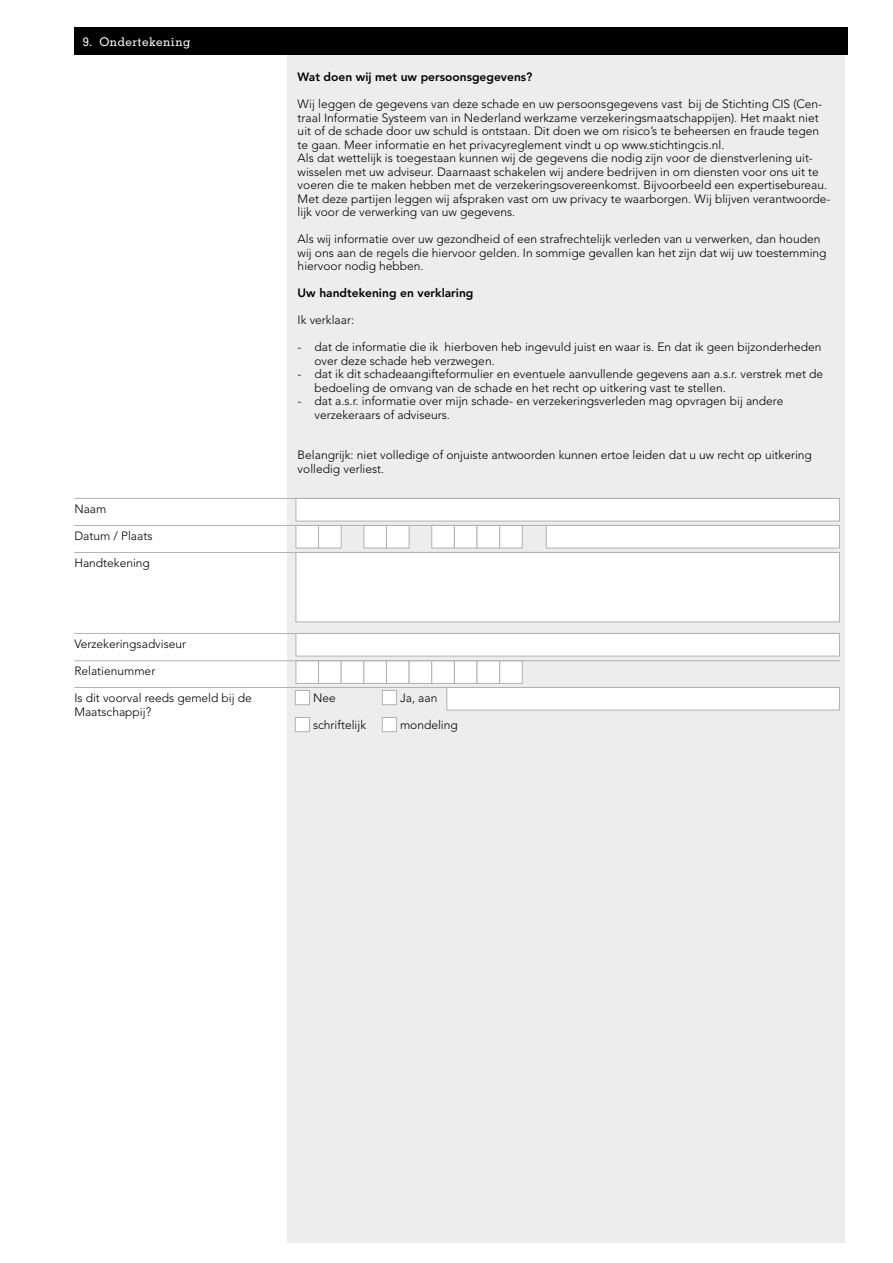
<style>
.page{position:relative;width:893px;height:1263px;background:#fff}
.page>*{position:absolute;margin:0;border:0;box-sizing:border-box;transform-origin:0 0}
.t1{font:300 12px/13.5px "Avenir LT Std";color:#000}
.t2{font:800 12px "Avenir LT Std";color:#000}
.t3{font:500 12px "Memphis";letter-spacing:.035em;color:#fff}
</style>
<div class="page">
<div style="left:288px;top:54px;width:557px;height:1188px;background:#ededed"></div>
<div style="left:295px;top:690px;width:15px;height:15px;background:#fff;border:1px solid #b3b2b2"></div>
<div style="left:382px;top:690px;width:15px;height:15px;background:#fff;border:1px solid #b3b2b2"></div>
<div style="left:295px;top:717px;width:15px;height:15px;background:#fff;border:1px solid #b3b2b2"></div>
<div style="left:382px;top:717px;width:15px;height:15px;background:#fff;border:1px solid #b3b2b2"></div>
<div style="left:74px;top:27px;width:774px;height:27px;background:#000"></div>
<div style="left:296px;top:498px;width:544px;height:23px;background:#fff;border:1px solid #b3b2b2"></div>
<hr style="left:74px;top:498px;width:766px;height:1px;background:#b3b2b2">
<div style="left:296px;top:525px;width:23px;height:23px;background:#fff;border:1px solid #b3b2b2"></div>
<div style="left:318px;top:525px;width:24px;height:23px;background:#fff;border:1px solid #b3b2b2"></div>
<div style="left:363px;top:525px;width:24px;height:23px;background:#fff;border:1px solid #b3b2b2"></div>
<div style="left:386px;top:525px;width:23px;height:23px;background:#fff;border:1px solid #b3b2b2"></div>
<div style="left:431px;top:525px;width:24px;height:23px;background:#fff;border:1px solid #b3b2b2"></div>
<div style="left:454px;top:525px;width:23px;height:23px;background:#fff;border:1px solid #b3b2b2"></div>
<div style="left:477px;top:525px;width:23px;height:23px;background:#fff;border:1px solid #b3b2b2"></div>
<div style="left:499px;top:525px;width:24px;height:23px;background:#fff;border:1px solid #b3b2b2"></div>
<hr style="left:74px;top:525px;width:766px;height:1px;background:#b3b2b2">
<div style="left:546px;top:525px;width:294px;height:23px;background:#fff;border:1px solid #b3b2b2"></div>
<div style="left:296px;top:552px;width:544px;height:70px;background:#fff;border:1px solid #b3b2b2"></div>
<hr style="left:74px;top:552px;width:766px;height:1px;background:#b3b2b2">
<div style="left:296px;top:633px;width:544px;height:23px;background:#fff;border:1px solid #b3b2b2"></div>
<hr style="left:74px;top:633px;width:766px;height:1px;background:#b3b2b2">
<div style="left:296px;top:660px;width:23px;height:24px;background:#fff;border:1px solid #b3b2b2"></div>
<div style="left:318px;top:660px;width:24px;height:24px;background:#fff;border:1px solid #b3b2b2"></div>
<div style="left:341px;top:660px;width:23px;height:24px;background:#fff;border:1px solid #b3b2b2"></div>
<div style="left:363px;top:660px;width:24px;height:24px;background:#fff;border:1px solid #b3b2b2"></div>
<div style="left:386px;top:660px;width:23px;height:24px;background:#fff;border:1px solid #b3b2b2"></div>
<div style="left:409px;top:660px;width:23px;height:24px;background:#fff;border:1px solid #b3b2b2"></div>
<div style="left:431px;top:660px;width:24px;height:24px;background:#fff;border:1px solid #b3b2b2"></div>
<div style="left:454px;top:660px;width:23px;height:24px;background:#fff;border:1px solid #b3b2b2"></div>
<div style="left:477px;top:660px;width:23px;height:24px;background:#fff;border:1px solid #b3b2b2"></div>
<div style="left:499px;top:660px;width:24px;height:24px;background:#fff;border:1px solid #b3b2b2"></div>
<hr style="left:74px;top:660px;width:766px;height:1px;background:#b3b2b2">
<div style="left:446px;top:687px;width:394px;height:23px;background:#fff;border:1px solid #b3b2b2"></div>
<hr style="left:74px;top:687px;width:766px;height:1px;background:#b3b2b2">
<p class="t3" style="left:83px;top:34px;width:109px">9. Ondertekening</p>
<p class="t1" style="left:74px;top:502px;width:34px">Naam</p>
<p class="t1" style="left:74px;top:529px;width:80px">Datum / Plaats</p>
<p class="t1" style="left:74px;top:556px;width:77px">Handtekening</p>
<p class="t2" style="left:298px;top:70px;width:236px">Wat doen wij met uw persoonsgegevens?</p>
<p class="t1" style="left:298px;top:97px;width:534px">Wij leggen de gegevens van deze schade en uw persoonsgegevens vast bij de Stichting CIS (Cen&shy;traal Informatie Systeem van in Nederland werkzame verzekeringsmaatschappijen). Het maakt niet uit of de schade door uw schuld is ontstaan. Dit doen we om risico’s te beheersen en fraude tegen te gaan. Meer informatie en het privacyreglement vindt u op www.stichtingcis.nl.<br>Als dat wettelijk is toegestaan kunnen wij de gegevens die nodig zijn voor de dienstverlening uit&shy;wisselen met uw adviseur. Daarnaast schakelen wij andere bedrijven in om diensten voor ons uit te voeren die te maken hebben met de verzekeringsovereenkomst. Bijvoorbeeld een expertisebureau.<br>Met deze partijen leggen wij afspraken vast om uw privacy te waarborgen. Wij blijven verantwoorde&shy;lijk voor de verwerking van uw gegevens.</p>
<p class="t1" style="left:298px;top:232px;width:530px">Als wij informatie over uw gezondheid of een strafrechtelijk verleden van u verwerken, dan houden wij ons aan de regels die hiervoor gelden. In sommige gevallen kan het zijn dat wij uw toestemming hiervoor nodig hebben.</p>
<p class="t2" style="left:298px;top:286px;width:177px">Uw handtekening en verklaring</p>
<p class="t1" style="left:298px;top:313px;width:58px">Ik verklaar:</p>
<p class="t1" style="left:314px;top:340px;width:508px;text-indent:-17px">- dat de informatie die ik hierboven heb ingevuld juist en waar is. En dat ik geen bijzonderheden over deze schade heb verzwegen.</p>
<p class="t1" style="left:314px;top:367px;width:510px;text-indent:-17px">- dat ik dit schadeaangifteformulier en eventuele aanvullende gegevens aan a.s.r. verstrek met de bedoeling de omvang van de schade en het recht op uitkering vast te stellen.</p>
<p class="t1" style="left:314px;top:394px;width:470px;text-indent:-17px">- dat a.s.r. informatie over mijn schade- en verzekeringsverleden mag opvragen bij andere verzekeraars of adviseurs.</p>
<p class="t1" style="left:298px;top:448px;width:516px">Belangrijk: niet volledige of onjuiste antwoorden kunnen ertoe leiden dat u uw recht op uitkering volledig verliest.</p>
<p class="t1" style="left:74px;top:637px;width:113px">Verzekeringsadviseur</p>
<p class="t1" style="left:74px;top:664px;width:82px">Relatienummer</p>
<p class="t1" style="left:74px;top:691px;width:179px">Is dit voorval reeds gemeld bij de</p>
<p class="t1" style="left:313px;top:691px;width:24px">Nee</p>
<p class="t1" style="left:400px;top:691px;width:39px">Ja, aan</p>
<p class="t1" style="left:74px;top:705px;width:78px">Maatschappij?</p>
<p class="t1" style="left:313px;top:718px;width:55px">schriftelijk</p>
<p class="t1" style="left:400px;top:718px;width:59px">mondeling</p>
</div>
